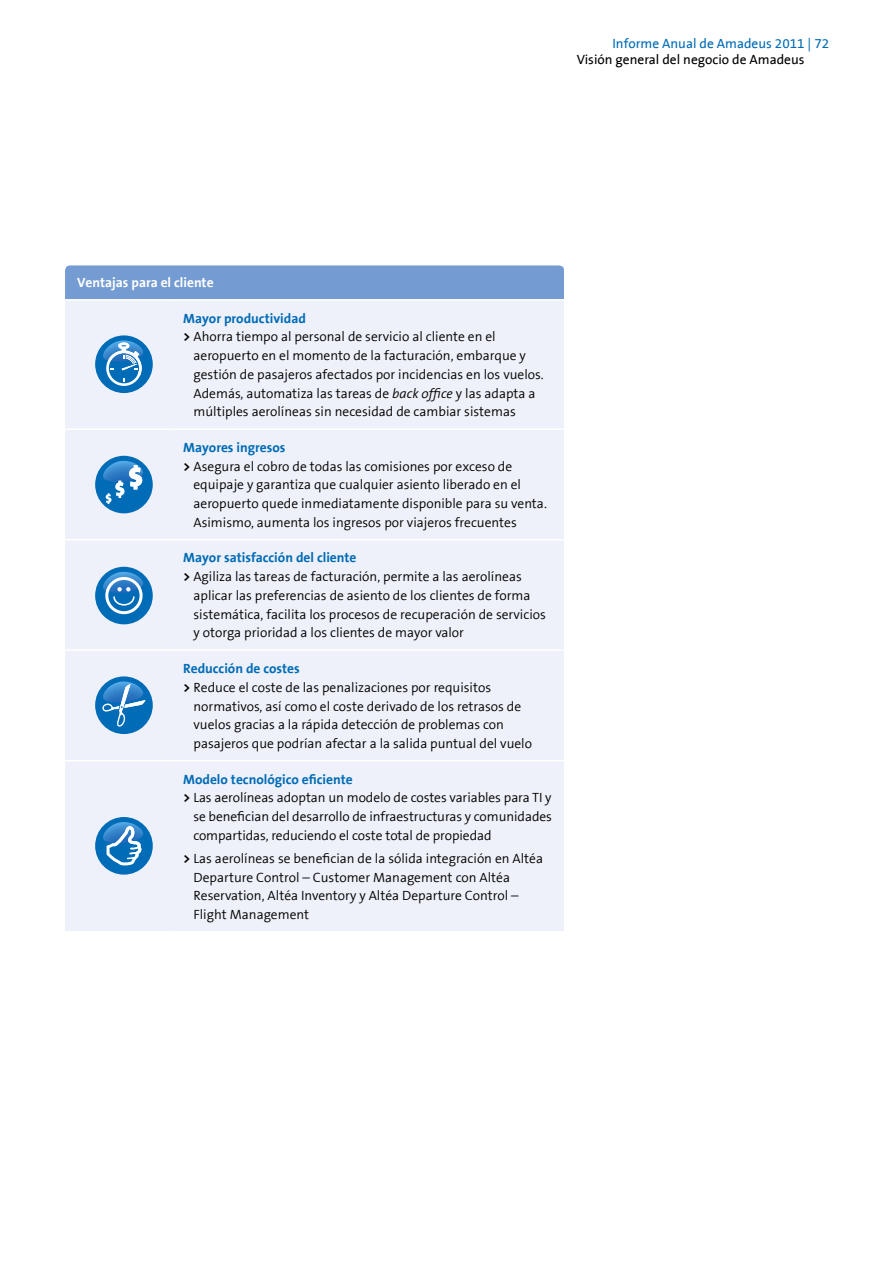
<style>
.page{position:relative;width:893px;height:1263px;background:#fff}
.page>*{position:absolute;margin:0;border:0;box-sizing:border-box;transform-origin:0 0}
.t1{font:300 13.5px/18.8px "The Sans B4";color:#000}
.t2{font:700 13.5px "The Sans B7";color:#006bb6}
.t3{font:13.5px "The Sans B5 Plain";color:#000}
.t4{font:13.5px "The Sans B5 Plain";color:#006bb6}
.t5{font:700 13.5px "The Sans B7";color:#fff}
.s1{font-family:"The Sans B7";font-weight:700}
.s2{font-style:italic}
</style>
<div class="page">
<div style="left:65px;top:265px;width:499px;height:34px;background:#749cd2"></div>
<div style="left:65px;top:301px;width:105px;height:630px;background:#eef1f9"></div>
<div style="left:170px;top:301px;width:394px;height:630px;background:#eef1f9"></div>
<hr style="left:63px;top:428px;width:107px;height:2px;background:#fff">
<hr style="left:63px;top:539px;width:107px;height:1px;background:#fff">
<hr style="left:63px;top:649px;width:107px;height:2px;background:#fff">
<hr style="left:63px;top:760px;width:107px;height:1px;background:#fff">
<hr style="left:170px;top:428px;width:396px;height:2px;background:#fff">
<hr style="left:170px;top:539px;width:396px;height:1px;background:#fff">
<hr style="left:170px;top:649px;width:396px;height:2px;background:#fff">
<hr style="left:170px;top:760px;width:396px;height:1px;background:#fff">
<div style="left:95px;top:567px;width:58px;height:57px;background:#006bb6;border-radius:50%"></div>
<img style="left:103px;top:572px;width:40px;height:21px">
<div style="left:105px;top:577px;width:38px;height:37px;border:3px solid #fff;border-radius:50%"></div>
<svg style="left:113px;top:587px;width:22px;height:19px"></svg>
<div style="left:95px;top:456px;width:58px;height:57px;background:#006bb6;border-radius:50%"></div>
<img style="left:103px;top:461px;width:40px;height:21px">
<svg style="left:106px;top:465px;width:36px;height:39px"></svg>
<div style="left:95px;top:817px;width:58px;height:58px;background:#006bb6;border-radius:50%"></div>
<img style="left:103px;top:822px;width:40px;height:20px">
<svg style="left:107px;top:826px;width:34px;height:39px"></svg>
<div style="left:95px;top:335px;width:58px;height:58px;background:#006bb6;border-radius:50%"></div>
<img style="left:103px;top:340px;width:40px;height:20px">
<svg style="left:106px;top:342px;width:36px;height:44px"></svg>
<div style="left:95px;top:676px;width:58px;height:58px;background:#006bb6;border-radius:50%"></div>
<img style="left:103px;top:681px;width:40px;height:3px">
<svg style="left:102px;top:684px;width:43px;height:43px"></svg>
<p class="t4" style="left:612px;top:37px;width:218px">Informe Anual de Amadeus 2011 | 72</p>
<p class="t3" style="left:577px;top:53px;width:229px">Visión general del negocio de Amadeus</p>
<p class="t5" style="left:77px;top:275px;width:138px">Ventajas para el cliente</p>
<p class="t2" style="left:183px;top:311px;width:124px">Mayor productividad</p>
<p class="t1" style="left:193px;top:328px;width:352px;text-indent:-10px"><span class="s1">&gt;</span> Ahorra tiempo al personal de servicio al cliente en el aeropuerto en el momento de la facturación, embarque y gestión de pasajeros afectados por incidencias en los vuelos.<br>Además, automatiza las tareas de <span class="s2">back office</span> y las adapta a múltiples aerolíneas sin necesidad de cambiar sistemas</p>
<p class="t2" style="left:183px;top:440px;width:104px">Mayores ingresos</p>
<p class="t1" style="left:193px;top:457px;width:355px;text-indent:-10px"><span class="s1">&gt;</span> Asegura el cobro de todas las comisiones por exceso de equipaje y garantiza que cualquier asiento liberado en el aeropuerto quede inmediatamente disponible para su venta.<br>Asimismo, aumenta los ingresos por viajeros frecuentes</p>
<p class="t2" style="left:183px;top:551px;width:175px">Mayor satisfacción del cliente</p>
<p class="t1" style="left:193px;top:568px;width:354px;text-indent:-10px"><span class="s1">&gt;</span> Agiliza las tareas de facturación, permite a las aerolíneas aplicar las preferencias de asiento de los clientes de forma sistemática, facilita los procesos de recuperación de servicios y otorga prioridad a los clientes de mayor valor</p>
<p class="t2" style="left:183px;top:661px;width:118px">Reducción de costes</p>
<p class="t1" style="left:193px;top:678px;width:340px;text-indent:-10px"><span class="s1">&gt;</span> Reduce el coste de las penalizaciones por requisitos normativos, así como el coste derivado de los retrasos de vuelos gracias a la rápida detección de problemas con pasajeros que podrían afectar a la salida puntual del vuelo</p>
<p class="t2" style="left:183px;top:772px;width:171px">Modelo tecnológico eficiente</p>
<p class="t1" style="left:193px;top:789px;width:360px;text-align:justify;text-indent:-10px"><span class="s1">&gt;</span> Las aerolíneas adoptan un modelo de costes variables para TI y se benefician del desarrollo de infraestructuras y comunidades compartidas, reduciendo el coste total de propiedad</p>
<p class="t1" style="left:193px;top:849px;width:351px;text-indent:-10px"><span class="s1">&gt;</span> Las aerolíneas se benefician de la sólida integración en Altéa Departure Control – Customer Management con Altéa Reservation, Altéa Inventory y Altéa Departure Control – Flight Management</p>
</div>
